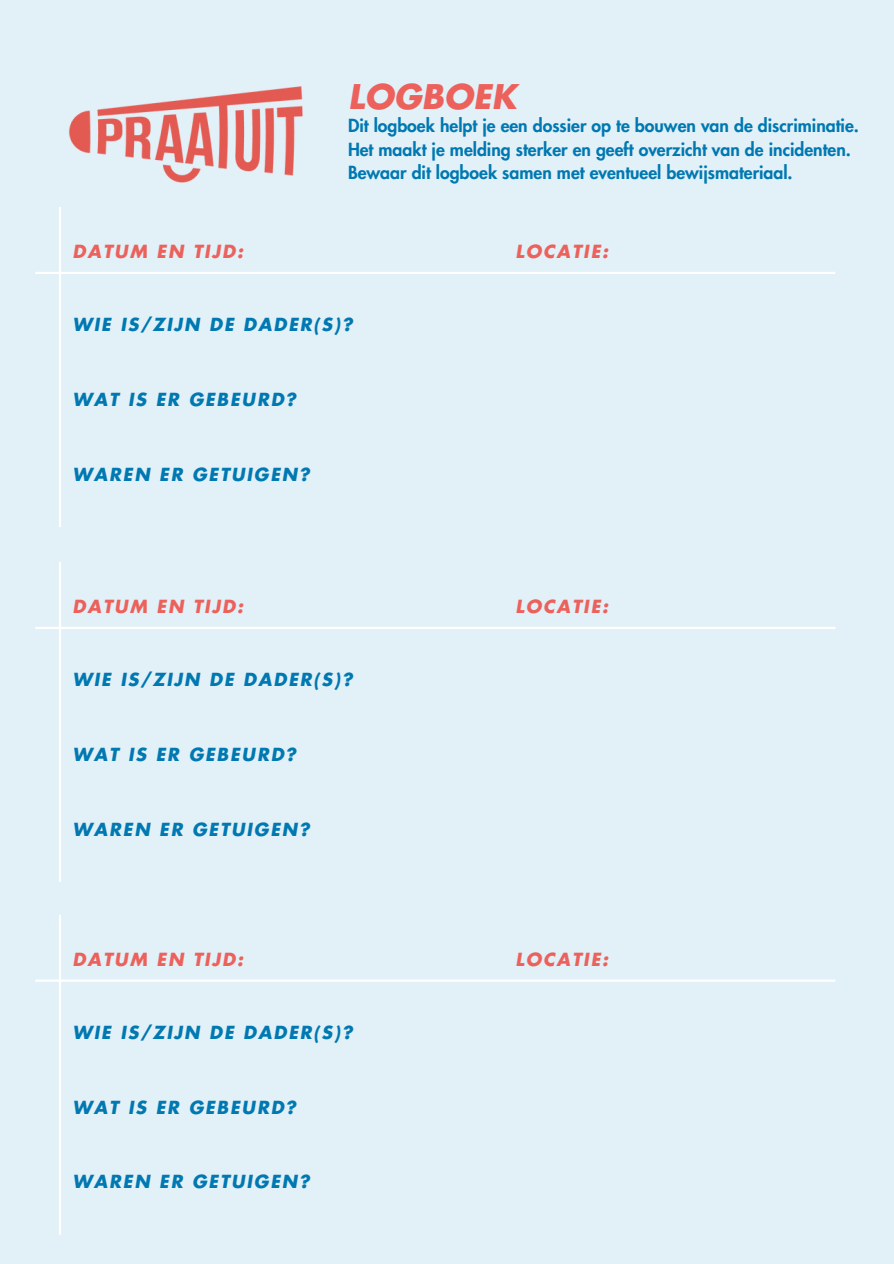
<style>
.page{position:relative;width:894px;height:1264px;background:#fff}
.page>*{position:absolute;margin:0;border:0;box-sizing:border-box;transform-origin:0 0}
.t1{font:italic 700 33px "Futura LT";color:#ec615b}
.t2{font:800 17.55px/23.7px "Futura LT";color:#0078b1}
.t3{font:italic 700 17.55px "Futura LT";letter-spacing:.1em;color:#0078b1}
.t4{font:italic 700 17.55px "Futura LT";letter-spacing:.1em;color:#ec615b}
</style>
<div class="page">
<div style="left:0;top:0;width:893px;height:1263px;background:#e2f0f7"></div>
<hr style="left:35px;top:272px;width:800px;height:2px;background:#fff">
<hr style="left:59px;top:207px;width:2px;height:320px;background:#fff">
<img style="left:69px;top:86px;width:234px;height:97px">
<hr style="left:35px;top:626px;width:800px;height:3px;background:#fff">
<hr style="left:59px;top:562px;width:2px;height:320px;background:#fff">
<hr style="left:35px;top:979px;width:800px;height:2px;background:#fff">
<hr style="left:59px;top:914px;width:2px;height:320px;background:#fff">
<p class="t4" style="left:73px;top:240px;width:172px">DATUM EN TIJD:</p>
<h1 class="t1" style="left:348px;top:75px;width:170px">LOGBOEK</h1>
<p class="t2" style="left:348px;top:113px;width:512px">Dit logboek helpt je een dossier op te bouwen van de discriminatie.<br>Het maakt je melding sterker en geeft overzicht van de incidenten.<br>Bewaar dit logboek samen met eventueel bewijsmateriaal.</p>
<p class="t4" style="left:515px;top:240px;width:94px">LOCATIE:</p>
<p class="t3" style="left:73px;top:313px;width:281px">WIE IS/ZIJN DE DADER(S)?</p>
<p class="t3" style="left:73px;top:387px;width:225px">WAT IS ER GEBEURD?</p>
<p class="t3" style="left:73px;top:462px;width:238px">WAREN ER GETUIGEN?</p>
<p class="t4" style="left:73px;top:595px;width:172px">DATUM EN TIJD:</p>
<p class="t3" style="left:73px;top:667px;width:281px">WIE IS/ZIJN DE DADER(S)?</p>
<p class="t3" style="left:73px;top:742px;width:225px">WAT IS ER GEBEURD?</p>
<p class="t3" style="left:73px;top:817px;width:238px">WAREN ER GETUIGEN?</p>
<p class="t4" style="left:73px;top:947px;width:172px">DATUM EN TIJD:</p>
<p class="t3" style="left:73px;top:1020px;width:281px">WIE IS/ZIJN DE DADER(S)?</p>
<p class="t3" style="left:73px;top:1095px;width:225px">WAT IS ER GEBEURD?</p>
<p class="t3" style="left:73px;top:1170px;width:238px">WAREN ER GETUIGEN?</p>
<p class="t4" style="left:515px;top:595px;width:94px">LOCATIE:</p>
<p class="t4" style="left:515px;top:947px;width:94px">LOCATIE:</p>
</div>
